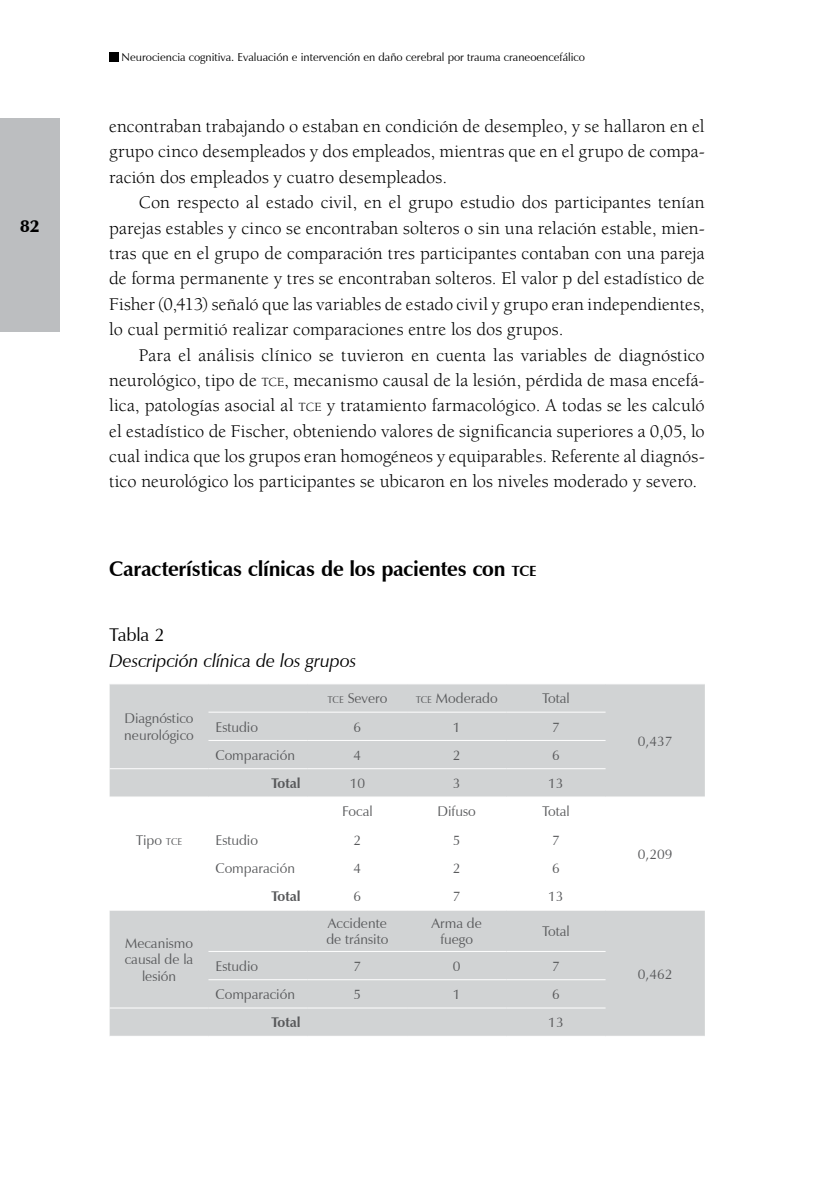
<style>
.page{position:relative;width:819px;height:1191px;background:#fff}
.page>*{position:absolute;margin:0;border:0;box-sizing:border-box;transform-origin:0 0}
.t1{font:700 21px "Zapf Humanist 601 BT";letter-spacing:-.01em;color:#000}
.t2{font:18.38px/25.4px "Berkeley Std";color:#000;text-align:justify}
.t3{font:italic 18.38px "Zapf Humanist 601 BT";letter-spacing:-.01em;color:#000}
.t4{font:18.38px "Zapf Humanist 601 BT";letter-spacing:-.01em;color:#000}
.t5{font:900 17.5px "Zapf Humanist 601 BT";color:#000}
.t6{font:14px/16.6px "Zapf Humanist 601 BT";color:#58595b}
.t7{font:700 14px "Zapf Humanist 601 BT";color:#58595b}
.t8{font:11.38px "Zapf Humanist 601 BT";color:#000}
.s1{font-size:12.78px}
.s2{font-size:14.7px}
.s3{font-size:9.8px}
</style>
<div class="page">
<div style="left:109px;top:52px;width:10px;height:10px;background:#000"></div>
<div style="left:0;top:119px;width:59px;height:213px;background:#bcbec0"></div>
<svg style="left:110px;top:684px;width:594px;height:351px;fill:#d1d3d4"></svg>
<hr style="left:208px;top:825px;width:100px;height:1px;background:#fff">
<hr style="left:308px;top:825px;width:99px;height:1px;background:#fff">
<hr style="left:407px;top:825px;width:99px;height:1px;background:#fff">
<hr style="left:506px;top:825px;width:100px;height:1px;background:#fff">
<hr style="left:208px;top:853px;width:100px;height:1px;background:#fff">
<svg style="left:208px;top:797px;width:1px;height:84px"></svg>
<hr style="left:308px;top:853px;width:99px;height:1px;background:#fff">
<hr style="left:407px;top:853px;width:99px;height:1px;background:#fff">
<hr style="left:506px;top:853px;width:100px;height:1px;background:#fff">
<hr style="left:109px;top:881px;width:99px;height:1px;background:#fff">
<hr style="left:208px;top:881px;width:100px;height:1px;background:#fff">
<hr style="left:308px;top:881px;width:99px;height:1px;background:#fff">
<svg style="left:307px;top:797px;width:1px;height:112px"></svg>
<hr style="left:407px;top:881px;width:99px;height:1px;background:#fff">
<svg style="left:406px;top:797px;width:1px;height:112px"></svg>
<hr style="left:506px;top:881px;width:100px;height:1px;background:#fff">
<svg style="left:506px;top:797px;width:1px;height:112px"></svg>
<svg style="left:605px;top:797px;width:1px;height:112px"></svg>
<hr style="left:605px;top:796px;width:100px;height:1px;background:#fff">
<hr style="left:208px;top:711px;width:100px;height:1px;background:#fff">
<hr style="left:308px;top:711px;width:99px;height:1px;background:#fff">
<hr style="left:407px;top:711px;width:99px;height:1px;background:#fff">
<hr style="left:506px;top:711px;width:99px;height:1px;background:#fff">
<hr style="left:208px;top:740px;width:100px;height:1px;background:#fff">
<hr style="left:308px;top:740px;width:99px;height:1px;background:#fff">
<hr style="left:407px;top:740px;width:99px;height:1px;background:#fff">
<hr style="left:506px;top:740px;width:99px;height:1px;background:#fff">
<hr style="left:110px;top:768px;width:98px;height:1px;background:#fff">
<hr style="left:208px;top:768px;width:100px;height:1px;background:#fff">
<hr style="left:308px;top:768px;width:99px;height:1px;background:#fff">
<hr style="left:407px;top:768px;width:99px;height:1px;background:#fff">
<hr style="left:506px;top:768px;width:99px;height:1px;background:#fff">
<hr style="left:109px;top:796px;width:99px;height:1px;background:#fff">
<hr style="left:208px;top:796px;width:100px;height:1px;background:#fff">
<hr style="left:308px;top:796px;width:99px;height:1px;background:#fff">
<hr style="left:407px;top:796px;width:99px;height:1px;background:#fff">
<hr style="left:506px;top:796px;width:99px;height:1px;background:#fff">
<hr style="left:109px;top:909px;width:99px;height:1px;background:#fff">
<hr style="left:208px;top:909px;width:100px;height:1px;background:#fff">
<hr style="left:308px;top:909px;width:99px;height:1px;background:#fff">
<hr style="left:407px;top:909px;width:99px;height:1px;background:#fff">
<hr style="left:506px;top:909px;width:99px;height:1px;background:#fff">
<hr style="left:605px;top:909px;width:100px;height:1px;background:#fff">
<hr style="left:208px;top:951px;width:100px;height:1px;background:#fff">
<hr style="left:308px;top:951px;width:99px;height:1px;background:#fff">
<hr style="left:407px;top:951px;width:99px;height:1px;background:#fff">
<hr style="left:506px;top:951px;width:99px;height:1px;background:#fff">
<hr style="left:208px;top:979px;width:100px;height:1px;background:#fff">
<hr style="left:308px;top:979px;width:99px;height:1px;background:#fff">
<hr style="left:407px;top:979px;width:99px;height:1px;background:#fff">
<hr style="left:506px;top:979px;width:99px;height:1px;background:#fff">
<hr style="left:110px;top:1007px;width:98px;height:1px;background:#fff">
<hr style="left:208px;top:1007px;width:100px;height:1px;background:#fff">
<hr style="left:308px;top:1007px;width:99px;height:1px;background:#fff">
<hr style="left:407px;top:1007px;width:99px;height:1px;background:#fff">
<hr style="left:506px;top:1007px;width:99px;height:1px;background:#fff">
<p class="t5" style="left:20px;top:215px;width:21px">82</p>
<p class="t8" style="left:122px;top:50px;width:465px">Neurociencia cognitiva. Evaluación e intervención en daño cerebral por trauma craneoencefálico</p>
<p class="t2" style="left:109px;top:114px;width:597px">encontraban trabajando o estaban en condición de desempleo, y se hallaron en el grupo cinco desempleados y dos empleados, mientras que en el grupo de compa&shy;ración dos empleados y cuatro desempleados.</p>
<p class="t2" style="left:109px;top:190px;width:597px;text-indent:30px">Con respecto al estado civil, en el grupo estudio dos participantes tenían parejas estables y cinco se encontraban solteros o sin una relación estable, mien&shy;tras que en el grupo de comparación tres participantes contaban con una pareja de forma permanente y tres se encontraban solteros. El valor p del estadístico de Fisher (0,413) señaló que las variables de estado civil y grupo eran independientes, lo cual permitió realizar comparaciones entre los dos grupos.</p>
<p class="t2" style="left:109px;top:342px;width:597px;text-indent:30px">Para el análisis clínico se tuvieron en cuenta las variables de diagnóstico neurológico, tipo de <span class="s1">TCE</span>, mecanismo causal de la lesión, pérdida de masa encefá&shy;lica, patologías asocial al <span class="s1">TCE</span> y tratamiento farmacológico. A todas se les calculó el estadístico de Fischer, obteniendo valores de significancia superiores a 0,05, lo cual indica que los grupos eran homogéneos y equiparables. Referente al diagnós&shy;tico neurológico los participantes se ubicaron en los niveles moderado y severo.</p>
<p class="t1" style="left:109px;top:556px;width:429px">Características clínicas de los pacientes con <span class="s2">tce</span></p>
<p class="t4" style="left:109px;top:623px;width:57px">Tabla 2</p>
<p class="t3" style="left:109px;top:649px;width:249px">Descripción clínica de los grupos</p>
<p class="t6" style="left:124px;top:710px;width:71px">Diagnóstico neurológico</p>
<p class="t6" style="left:136px;top:831px;width:48px">Tipo <span class="s3">TCE</span></p>
<p class="t6" style="left:125px;top:934px;width:70px;text-align:center">Mecanismo causal de la lesión</p>
<p class="t6" style="left:327px;top:690px;width:61px"><span class="s3">TCE</span> Severo</p>
<p class="t6" style="left:415px;top:690px;width:83px"><span class="s3">TCE</span> Moderado</p>
<p class="t6" style="left:542px;top:690px;width:29px">Total</p>
<p class="t6" style="left:215px;top:718px;width:44px">Estudio</p>
<p class="t6" style="left:353px;top:718px;width:9px">6</p>
<p class="t6" style="left:453px;top:718px;width:9px">1</p>
<p class="t6" style="left:552px;top:718px;width:9px">7</p>
<p class="t6" style="left:215px;top:746px;width:81px">Comparación</p>
<p class="t6" style="left:353px;top:746px;width:9px">4</p>
<p class="t6" style="left:453px;top:746px;width:9px">2</p>
<p class="t6" style="left:552px;top:746px;width:9px">6</p>
<p class="t7" style="left:271px;top:774px;width:31px">Total</p>
<p class="t6" style="left:350px;top:775px;width:17px">10</p>
<p class="t6" style="left:453px;top:775px;width:9px">3</p>
<p class="t6" style="left:548px;top:775px;width:17px">13</p>
<p class="t6" style="left:342px;top:803px;width:32px">Focal</p>
<p class="t6" style="left:437px;top:803px;width:40px">Difuso</p>
<p class="t6" style="left:542px;top:803px;width:29px">Total</p>
<p class="t6" style="left:215px;top:831px;width:44px">Estudio</p>
<p class="t6" style="left:353px;top:831px;width:9px">2</p>
<p class="t6" style="left:453px;top:831px;width:9px">5</p>
<p class="t6" style="left:552px;top:831px;width:9px">7</p>
<p class="t6" style="left:215px;top:860px;width:81px">Comparación</p>
<p class="t6" style="left:353px;top:860px;width:9px">4</p>
<p class="t6" style="left:453px;top:860px;width:9px">2</p>
<p class="t6" style="left:552px;top:860px;width:9px">6</p>
<p class="t7" style="left:271px;top:888px;width:31px">Total</p>
<p class="t6" style="left:353px;top:888px;width:9px">6</p>
<p class="t6" style="left:453px;top:888px;width:9px">7</p>
<p class="t6" style="left:548px;top:888px;width:17px">13</p>
<p class="t6" style="left:326px;top:914px;width:63px">Accidente de tránsito</p>
<p class="t6" style="left:431px;top:914px;width:52px;text-align:center">Arma de fuego</p>
<p class="t6" style="left:542px;top:923px;width:29px">Total</p>
<p class="t6" style="left:215px;top:957px;width:44px">Estudio</p>
<p class="t6" style="left:353px;top:957px;width:9px">7</p>
<p class="t6" style="left:453px;top:957px;width:9px">0</p>
<p class="t6" style="left:552px;top:957px;width:9px">7</p>
<p class="t6" style="left:215px;top:986px;width:81px">Comparación</p>
<p class="t6" style="left:353px;top:986px;width:9px">5</p>
<p class="t6" style="left:453px;top:986px;width:9px">1</p>
<p class="t6" style="left:552px;top:986px;width:9px">6</p>
<p class="t7" style="left:271px;top:1014px;width:31px">Total</p>
<p class="t6" style="left:548px;top:1014px;width:17px">13</p>
<p class="t6" style="left:638px;top:732px;width:36px">0,437</p>
<p class="t6" style="left:638px;top:845px;width:36px">0,209</p>
<p class="t6" style="left:638px;top:965px;width:36px">0,462</p>
</div>
